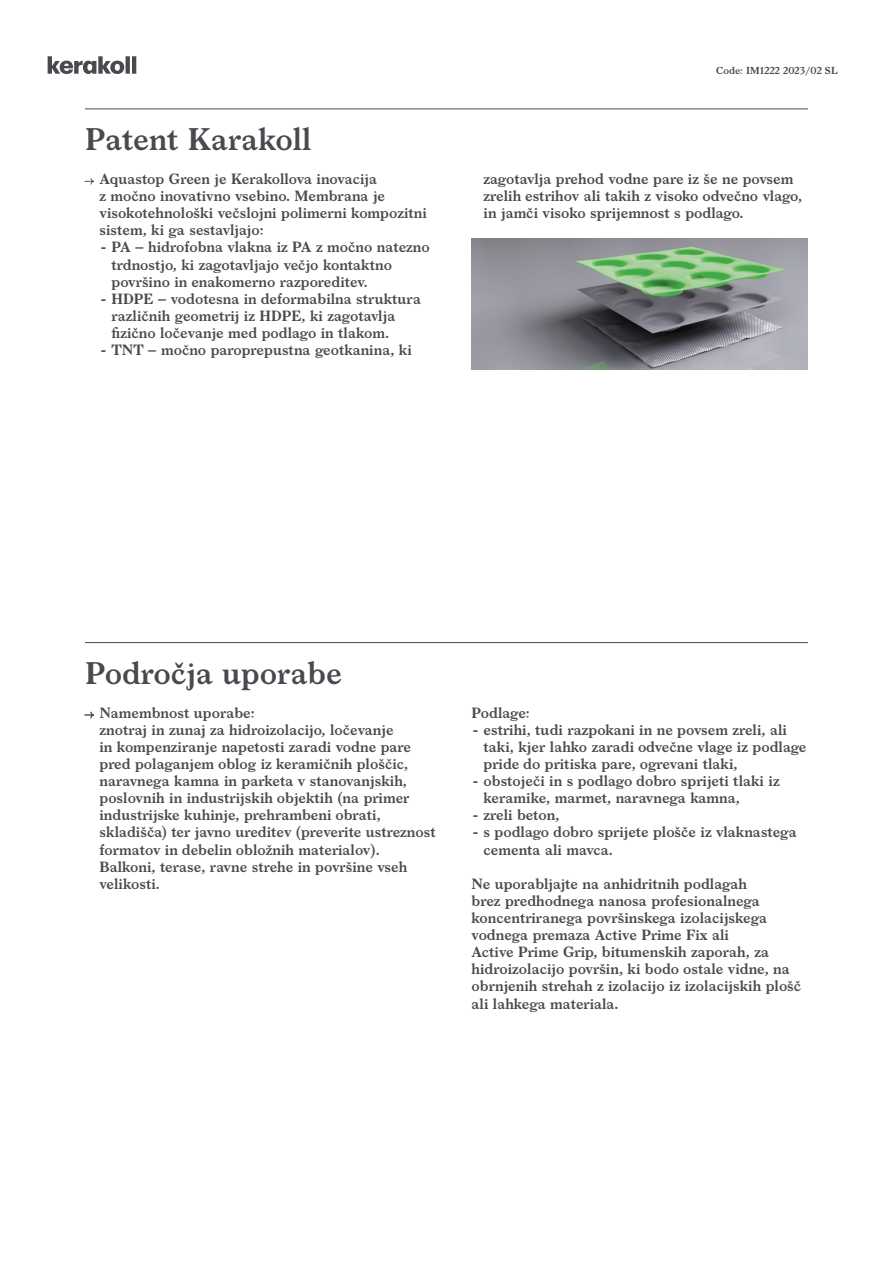
<style>
.page{position:relative;width:893px;height:1263px;background:#fff}
.page>*{position:absolute;margin:0;border:0;box-sizing:border-box;transform-origin:0 0}
.sezioni_interne_tito{font:600 30px "Larish Neue";color:#474a4e}
.sezioni_interne_test{font:600 14.25px/17.1px "Larish Neue";color:#474a4e}
.t1{font:600 9.75px "Larish Neue";color:#474a4e}
</style>
<div class="page">
<svg style="left:48px;top:56px;width:88px;height:18px"></svg>
<hr style="left:85px;top:108px;width:723px;height:1px;background:#474a4e">
<svg style="left:85px;top:178px;width:9px;height:6px"></svg>
<img style="left:472px;top:238px;width:335px;height:131px">
<hr style="left:85px;top:642px;width:723px;height:1px;background:#474a4e">
<svg style="left:85px;top:712px;width:9px;height:6px"></svg>
<p class="sezioni_interne_tito" style="left:85px;top:116px;width:228px">Patent Karakoll</p>
<p class="sezioni_interne_test" style="left:99px;top:169px;width:329px">Aquastop Green je Kerakollova inovacija<br>z močno inovativno vsebino. Membrana je visokotehnološki večslojni polimerni kompozitni sistem, ki ga sestavljajo:</p>
<p class="sezioni_interne_test" style="left:111px;top:238px;width:320px;text-indent:-10px">- PA – hidrofobna vlakna iz PA z močno natezno trdnostjo, ki zagotavljajo večjo kontaktno površino in enakomerno razporeditev.</p>
<p class="sezioni_interne_test" style="left:111px;top:289px;width:311px;text-indent:-10px">- HDPE – vodotesna in deformabilna struktura različnih geometrij iz HDPE, ki zagotavlja fizično ločevanje med podlago in tlakom.</p>
<p class="sezioni_interne_test" style="left:101px;top:340px;width:312px">- TNT – močno paroprepustna geotkanina, ki</p>
<p class="t1" style="left:716px;top:63px;width:123px">Code: IM1222 2023/02 SL</p>
<p class="sezioni_interne_test" style="left:484px;top:169px;width:320px">zagotavlja prehod vodne pare iz še ne povsem zrelih estrihov ali takih z visoko odvečno vlago, in jamči visoko sprijemnost s podlago.</p>
<p class="sezioni_interne_tito" style="left:85px;top:650px;width:258px">Področja uporabe</p>
<p class="sezioni_interne_test" style="left:99px;top:703px;width:157px">Namembnost uporabe:</p>
<p class="sezioni_interne_test" style="left:99px;top:720px;width:338px">znotraj in zunaj za hidroizolacijo, ločevanje<br>in kompenziranje napetosti zaradi vodne pare pred polaganjem oblog iz keramičnih ploščic, naravnega kamna in parketa v stanovanjskih, poslovnih in industrijskih objektih (na primer industrijske kuhinje, prehrambeni obrati, skladišča) ter javno ureditev (preverite ustreznost formatov in debelin obložnih materialov).</p>
<p class="sezioni_interne_test" style="left:99px;top:857px;width:309px">Balkoni, terase, ravne strehe in površine vseh velikosti.</p>
<p class="sezioni_interne_test" style="left:472px;top:703px;width:60px">Podlage:</p>
<p class="sezioni_interne_test" style="left:484px;top:720px;width:324px;text-indent:-10px">- estrihi, tudi razpokani in ne povsem zreli, ali taki, kjer lahko zaradi odvečne vlage iz podlage pride do pritiska pare, ogrevani tlaki,</p>
<p class="sezioni_interne_test" style="left:484px;top:771px;width:298px;text-indent:-10px">- obstoječi in s podlago dobro sprijeti tlaki iz keramike, marmet, naravnega kamna,</p>
<p class="sezioni_interne_test" style="left:473px;top:805px;width:88px">- zreli beton,</p>
<p class="sezioni_interne_test" style="left:484px;top:823px;width:315px;text-indent:-10px">- s podlago dobro sprijete plošče iz vlaknastega cementa ali mavca.</p>
<p class="sezioni_interne_test" style="left:472px;top:874px;width:331px">Ne uporabljajte na anhidritnih podlagah<br>brez predhodnega nanosa profesionalnega koncentriranega površinskega izolacijskega vodnega premaza Active Prime Fix ali<br>Active Prime Grip, bitumenskih zaporah, za hidroizolacijo površin, ki bodo ostale vidne, na obrnjenih strehah z izolacijo iz izolacijskih plošč ali lahkega materiala.</p>
</div>
